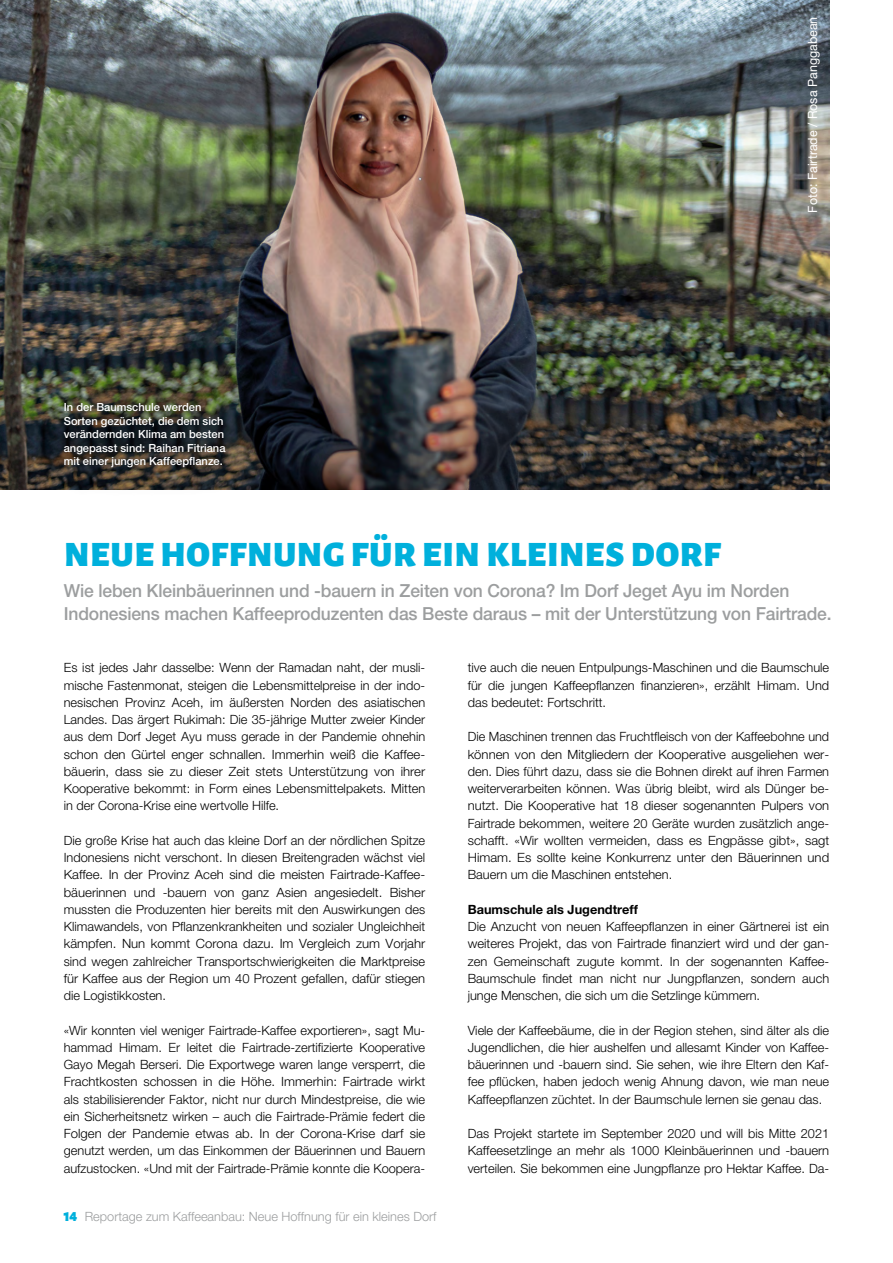
<style>
.page{position:relative;width:893px;height:1263px;background:#fff}
.page>*{position:absolute;margin:0;border:0;box-sizing:border-box;transform-origin:0 0}
.t1{font:900 36px "Alegreya Sans";letter-spacing:.015em;color:#00b0dc}
.t2{font:500 18px/22.5px "Helvetica Neue";letter-spacing:-.01em;color:#9c9e9f}
.t3{font:300 12.75px/17.2px "Helvetica Neue";color:#000}
.t4{font:300 12.75px "Helvetica Neue";color:#9c9e9f}
.t5{font:12.75px "Helvetica Neue LT Std";color:#fff}
.t6{font:700 12.75px "Helvetica Neue";color:#000}
.t7{font:500 11.25px/13.5px "Helvetica Neue";color:#fff}
.s1{font-family:"Alegreya Sans";font-weight:900;font-size:15px;color:#00b0dc}
</style>
<div class="page">
<img style="left:0;top:0;width:829px;height:327px">
<img style="left:0;top:327px;width:829px;height:162px">
<div style="left:33px;top:372px;width:222px;height:126px;background:#000;opacity:.75"></div>
<p class="t7" style="left:64px;top:400px;width:163px">In der Baumschule werden<br>Sorten gezüchtet, die dem sich verändernden Klima am besten angepasst sind: Raihan Fitriana mit einer jungen Kaffeepflanze.</p>
<h1 class="t1" style="left:64px;top:525px;width:658px">NEUE HOFFNUNG FÜR EIN KLEINES DORF</h1>
<p class="t5" style="left:805px;top:213px;width:197px;rotate:-90deg">Foto: Fairtrade / Rosa Panggabean</p>
<h2 class="t2" style="left:64px;top:579px;width:769px">Wie leben Kleinbäuerinnen und -bauern in Zeiten von Corona? Im Dorf Jeget Ayu im Norden<br>Indonesiens machen Kaffeeproduzenten das Beste daraus – mit der Unterstützung von Fairtrade.</h2>
<p class="t3" style="left:64px;top:659px;width:363px">Es ist jedes Jahr dasselbe: Wenn der Ramadan naht, der musli&shy;mische Fastenmonat, steigen die Lebensmittelpreise in der indo&shy;nesischen Provinz Aceh, im äußersten Norden des asiatischen Landes. Das ärgert Rukimah: Die 35-jährige Mutter zweier Kinder aus dem Dorf Jeget Ayu muss gerade in der Pandemie ohnehin schon den Gürtel enger schnallen. Immerhin weiß die Kaffee&shy;bäuerin, dass sie zu dieser Zeit stets Unterstützung von ihrer Kooperative bekommt: in Form eines Lebensmittelpakets. Mitten in der Corona-Krise eine wertvolle Hilfe.</p>
<p class="t3" style="left:64px;top:831px;width:363px">Die große Krise hat auch das kleine Dorf an der nördlichen Spitze Indonesiens nicht verschont. In diesen Breitengraden wächst viel Kaffee. In der Provinz Aceh sind die meisten Fairtrade-Kaffee&shy;bäuerinnen und -bauern von ganz Asien angesiedelt. Bisher mussten die Produzenten hier bereits mit den Auswirkungen des Klimawandels, von Pflanzenkrankheiten und sozialer Ungleichheit kämpfen. Nun kommt Corona dazu. Im Vergleich zum Vorjahr sind wegen zahlreicher Transportschwierigkeiten die Marktpreise für Kaffee aus der Region um 40 Prozent gefallen, dafür stiegen die Logistikkosten.</p>
<p class="t3" style="left:64px;top:1021px;width:363px">«Wir konnten viel weniger Fairtrade-Kaffee exportieren», sagt Mu&shy;hammad Himam. Er leitet die Fairtrade-zertifizierte Kooperative Gayo Megah Berseri. Die Exportwege waren lange versperrt, die Frachtkosten schossen in die Höhe. Immerhin: Fairtrade wirkt als stabilisierender Faktor, nicht nur durch Mindestpreise, die wie ein Sicherheitsnetz wirken – auch die Fairtrade-Prämie federt die Folgen der Pandemie etwas ab. In der Corona-Krise darf sie genutzt werden, um das Einkommen der Bäuerinnen und Bauern aufzustocken. «Und mit der Fairtrade-Prämie konnte die Koopera-</p>
<p class="t4" style="left:64px;top:1209px;width:374px"><span class="s1">14</span> Reportage zum Kaffeeanbau: Neue Hoffnung für ein kleines Dorf</p>
<p class="t3" style="left:468px;top:659px;width:363px;text-align:justify">tive auch die neuen Entpulpungs-Maschinen und die Baumschule für die jungen Kaffeepflanzen finanzieren», erzählt Himam. Und das bedeutet: Fortschritt.</p>
<p class="t3" style="left:468px;top:728px;width:363px">Die Maschinen trennen das Fruchtfleisch von der Kaffeebohne und können von den Mitgliedern der Kooperative ausgeliehen wer&shy;den. Dies führt dazu, dass sie die Bohnen direkt auf ihren Farmen weiterverarbeiten können. Was übrig bleibt, wird als Dünger be&shy;nutzt. Die Kooperative hat 18 dieser sogenannten Pulpers von Fairtrade bekommen, weitere 20 Geräte wurden zusätzlich ange&shy;schafft. «Wir wollten vermeiden, dass es Engpässe gibt», sagt Himam. Es sollte keine Konkurrenz unter den Bäuerinnen und Bauern um die Maschinen entstehen.</p>
<p class="t6" style="left:468px;top:901px;width:172px">Baumschule als Jugendtreff</p>
<p class="t3" style="left:468px;top:918px;width:363px;text-align:justify">Die Anzucht von neuen Kaffeepflanzen in einer Gärtnerei ist ein weiteres Projekt, das von Fairtrade finanziert wird und der gan&shy;zen Gemeinschaft zugute kommt. In der sogenannten Kaffee-Baumschule findet man nicht nur Jungpflanzen, sondern auch junge Menschen, die sich um die Setzlinge kümmern.</p>
<p class="t3" style="left:468px;top:1021px;width:363px">Viele der Kaffeebäume, die in der Region stehen, sind älter als die Jugendlichen, die hier aushelfen und allesamt Kinder von Kaffee&shy;bäuerinnen und -bauern sind. Sie sehen, wie ihre Eltern den Kaf&shy;fee pflücken, haben jedoch wenig Ahnung davon, wie man neue Kaffeepflanzen züchtet. In der Baumschule lernen sie genau das.</p>
<p class="t3" style="left:468px;top:1125px;width:363px;text-align:justify">Das Projekt startete im September 2020 und will bis Mitte 2021<br>Kaffeesetzlinge an mehr als 1000 Kleinbäuerinnen und -bauern verteilen. Sie bekommen eine Jungpflanze pro Hektar Kaffee. Da-</p>
</div>
